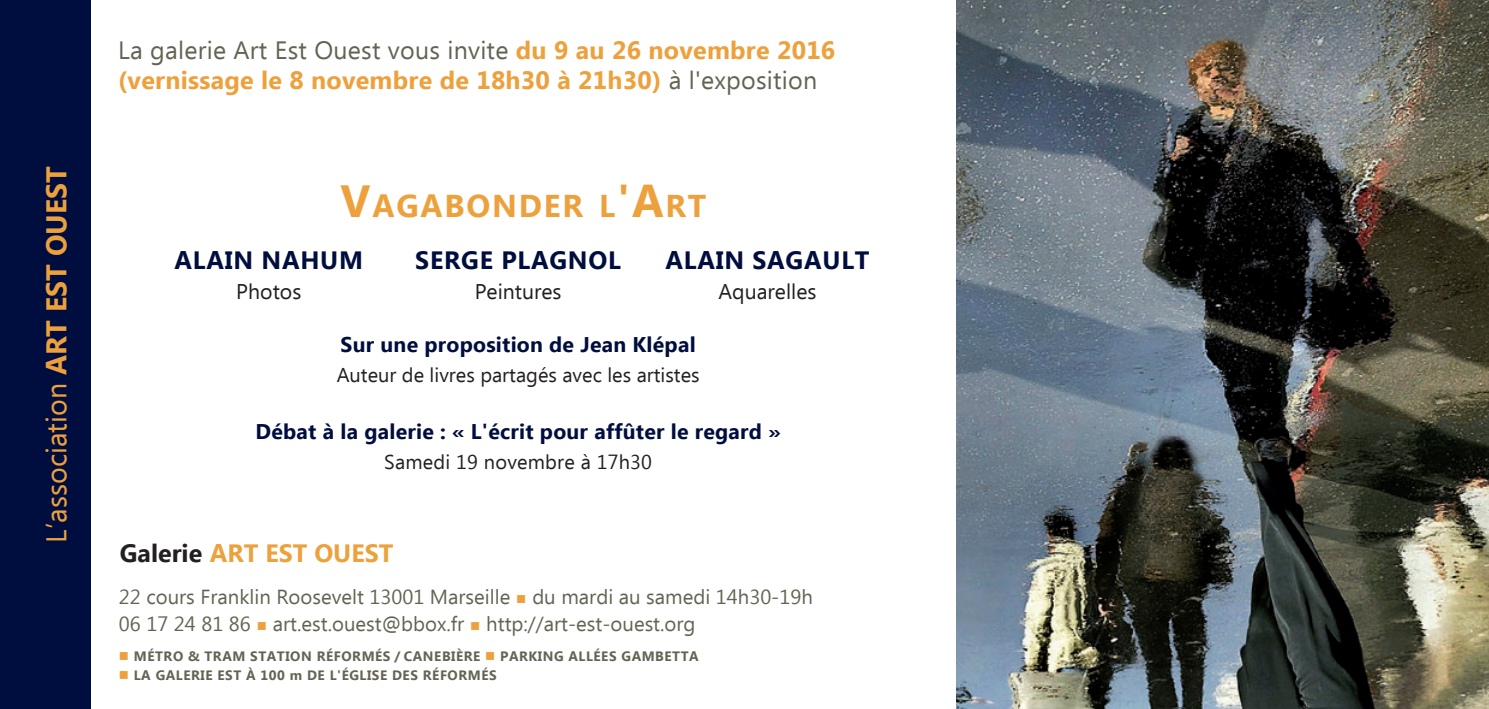
<style>
.page{position:relative;width:1489px;height:709px;background:#fff}
.page>*{position:absolute;margin:0;border:0;box-sizing:border-box;transform-origin:0 0}
.t1{font:700 31.5px "Ebrima";letter-spacing:.055em;color:#eda13d}
.t2{font:28.5px "Ebrima";color:#eda13d}
.t3{font:700 25px/30px "Ebrima";letter-spacing:.01em;color:#eda13d}
.t4{font:700 25px "Ebrima";letter-spacing:.03em;color:#000e3f}
.t5{font:700 25px "Ebrima";color:#231f20}
.t6{font:700 21.25px "Ebrima";letter-spacing:.01em;color:#000e3f}
.t7{font:21.25px "Ebrima";color:#231f20}
.t8{font:20.25px "Ebrima";color:#646353}
.t9{font:20px "Ebrima";color:#231f20}
.t10{font:700 13.5px "Ebrima";letter-spacing:.04em;color:#646353}
.s1{font-weight:700}
.s2{font-weight:400;color:#646353}
.s3{font-size:45px}
.s4{color:#eda13d}
</style>
<div class="page">
<div style="left:0;top:0;width:91px;height:709px;background:#000e3f"></div>
<img style="left:956px;top:0;width:532px;height:709px">
<p class="t2" style="left:36px;top:542px;width:378px;rotate:-90deg">L’association <span class="s1">ART EST OUEST</span></p>
<p class="t3" style="left:118px;top:37px;width:718px"><span class="s2">La galerie Art Est Ouest vous invite</span> du 9 au 26 novembre 2016 (vernissage le 8 novembre de 18h30 à 21h30) <span class="s2">à l'exposition</span></p>
<p class="t1" style="left:340px;top:182px;width:367px"><span class="s3">V</span>AGABONDER L<span class="s3">'A</span>RT</p>
<p class="t4" style="left:665px;top:241px;width:201px">Alain Sagau lt</p>
<p class="t7" style="left:718px;top:276px;width:99px">Aquarelles</p>
<p class="t6" style="left:340px;top:329px;width:356px">Sur une proposition de Jean Klépal</p>
<p class="t9" style="left:336px;top:361px;width:364px">Auteur de livres partagés avec les artistes</p>
<p class="t6" style="left:255px;top:416px;width:526px">Débat à la galerie : « L'écrit pour affûter le regard »</p>
<p class="t9" style="left:384px;top:448px;width:269px">Samedi 19 novembre à 17h30</p>
<p class="t4" style="left:415px;top:241px;width:207px">Serge Plagnol</p>
<p class="t7" style="left:474px;top:276px;width:88px">Peintures</p>
<p class="t4" style="left:174px;top:241px;width:167px">Alain Nahum</p>
<p class="t7" style="left:236px;top:276px;width:67px">Photos</p>
<p class="t5" style="left:120px;top:534px;width:160px">Galerie <span class="s4">Art est</span></p>
<p class="t3" style="left:314px;top:539px;width:17px">ouest</p>
<p class="t8" style="left:119px;top:582px;width:695px">22 cours Franklin Roosevelt 13001 Marseille <span class="s4">■</span> du mardi au samedi 14h30-19h</p>
<p class="t8" style="left:119px;top:609px;width:578px">06 17 24 81 86 <span class="s4">■</span> art.est.ouest@bbox.fr <span class="s4">■</span> http://art-est-ouest.org</p>
<p class="t10" style="left:119px;top:646px;width:47px"><span class="s4">■</span> Métro</p>
<p class="t10" style="left:188px;top:646px;width:36px">&amp; Tram</p>
<p class="t10" style="left:250px;top:646px;width:18px">Stat</p>
<p class="t10" style="left:285px;top:646px;width:68px">ion Réform</p>
<p class="t10" style="left:375px;top:646px;width:258px">és / Canebière <span class="s4">■</span> Parking Allées Gam</p>
<p class="t10" style="left:655px;top:646px;width:19px">betta</p>
<p class="t10" style="left:119px;top:665px;width:341px"><span class="s4">■</span> LA GALERIE EST à 100 m de L'église des Réform</p>
<p class="t10" style="left:481px;top:665px;width:15px">és</p>
</div>
